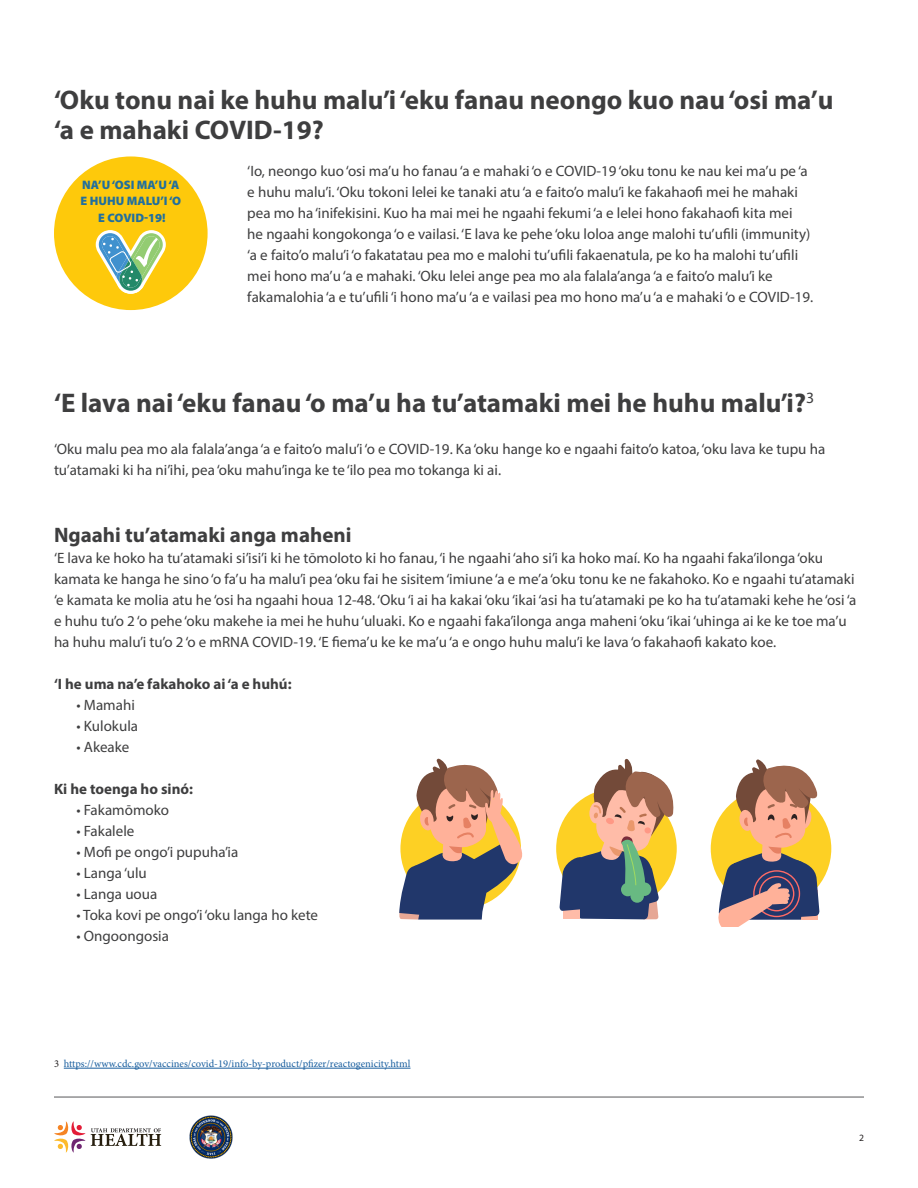
<style>
.page{position:relative;width:918px;height:1188px;background:#fff}
.page>*{position:absolute;margin:0;border:0;box-sizing:border-box;transform-origin:0 0}
.t1{font:700 27px/30px "Myriad Pro";color:#3e3e3f}
.t2{font:700 21px "Myriad Pro";color:#3e3e3f}
.t3{font:15px/21px "Myriad Pro";color:#3e3e3f}
.t4{font:700 15px "Myriad Pro";color:#3e3e3f}
.t5{font:13.5px "Myriad Arabic";color:#231f20}
.t6{font:900 12.3px/16.4px "Myriad Pro";color:#216f9e;text-align:center}
.t7{font:10.5px "Minion Pro";color:#175d9e}
.s1{color:#231f20}
</style>
<div class="page">
<img style="left:189px;top:1115px;width:44px;height:44px">
<svg style="left:54px;top:1121px;width:107px;height:32px"></svg>
<hr style="left:54px;top:1097px;width:810px;height:1px;background:#57585a">
<hr style="left:64px;top:1068px;width:347px;height:1px;background:#175d9e">
<svg style="left:399px;top:758px;width:124px;height:162px"></svg>
<div style="left:711px;top:788px;width:120px;height:121px;background:#fdd024;border-radius:50%"></div>
<svg style="left:713px;top:759px;width:107px;height:168px"></svg>
<svg style="left:559px;top:758px;width:117px;height:161px"></svg>
<div style="left:54px;top:156px;width:154px;height:154px;background:#fec90b;border-radius:50%"></div>
<svg style="left:96px;top:230px;width:70px;height:64px"></svg>
<p class="t1" style="left:54px;top:84px;width:781px">‘Oku tonu nai ke huhu malu’i ‘eku fanau neongo kuo nau ‘osi ma’u ‘a e mahaki COVID-19?</p>
<p class="t6" style="left:81px;top:176px;width:102px">NA’U ‘OSI MA’U ‘A<br>E HUHU MALU’I ‘O<br>E COVID-19!</p>
<p class="t3" style="left:247px;top:160px;width:567px">‘Io, neongo kuo ‘osi ma’u ho fanau ‘a e mahaki ‘o e COVID-19 ‘oku tonu ke nau kei ma’u pe ‘a e huhu malu’i. ‘Oku tokoni lelei ke tanaki atu ‘a e faito’o malu’i ke fakahaofi mei he mahaki pea mo ha ‘inifekisini. Kuo ha mai mei he ngaahi fekumi ‘a e lelei hono fakahaofi kita mei<br>he ngaahi kongokonga ‘o e vailasi. ‘E lava ke pehe ‘oku loloa ange malohi tu’ufili (immunity) ‘a e faito’o malu’i ‘o fakatatau pea mo e malohi tu’ufili fakaenatula, pe ko ha malohi tu’ufili mei hono ma’u ‘a e mahaki. ‘Oku lelei ange pea mo ala falala’anga ‘a e faito’o malu’i ke fakamalohia ‘a e tu’ufili ‘i hono ma’u ‘a e vailasi pea mo hono ma’u ‘a e mahaki ‘o e COVID-19.</p>
<p class="t1" style="left:54px;top:387px;width:762px">‘E lava nai ‘eku fanau ‘o ma’u ha tu’atamaki mei he huhu malu’i?<sup>3</sup></p>
<p class="t3" style="left:54px;top:438px;width:773px">‘Oku malu pea mo ala falala’anga ‘a e faito’o malu’i ‘o e COVID-19. Ka ‘oku hange ko e ngaahi faito’o katoa, ‘oku lava ke tupu ha tu’atamaki ki ha ni’ihi, pea ‘oku mahu’inga ke te ‘ilo pea mo tokanga ki ai.</p>
<p class="t2" style="left:54px;top:521px;width:299px">Ngaahi tu’atamaki anga maheni</p>
<p class="t3" style="left:54px;top:547px;width:804px">‘E lava ke hoko ha tu’atamaki si’isi’i ki he tōmoloto ki ho fanau, ‘i he ngaahi ‘aho si’i ka hoko maí. Ko ha ngaahi faka’ilonga ‘oku kamata ke hanga he sino ‘o fa’u ha malu’i pea ‘oku fai he sisitem ‘imiune ‘a e me’a ‘oku tonu ke ne fakahoko. Ko e ngaahi tu’atamaki ‘e kamata ke molia atu he ‘osi ha ngaahi houa 12-48. ‘Oku ‘i ai ha kakai ‘oku ‘ikai ‘asi ha tu’atamaki pe ko ha tu’atamaki kehe he ‘osi ‘a e huhu tu’o 2 ‘o pehe ‘oku makehe ia mei he huhu ‘uluaki. Ko e ngaahi faka’ilonga anga maheni ‘oku ‘ikai ‘uhinga ai ke ke toe ma’u ha huhu malu’i tu’o 2 ‘o e mRNA COVID-19. ‘E fiema’u ke ke ma’u ‘a e ongo huhu malu’i ke lava ‘o fakahaofi kakato koe.</p>
<p class="t4" style="left:54px;top:674px;width:239px">‘I he uma na’e fakahoko ai ‘a e huhú:</p>
<p class="t3" style="left:76px;top:694px;width:60px">• Mamahi</p>
<p class="t3" style="left:76px;top:715px;width:63px">• Kulokula</p>
<p class="t3" style="left:76px;top:736px;width:54px">• Akeake</p>
<p class="t4" style="left:54px;top:779px;width:141px">Ki he toenga ho sinó:</p>
<p class="t3" style="left:76px;top:799px;width:94px">• Fakamōmoko</p>
<p class="t3" style="left:76px;top:820px;width:59px">• Fakalele</p>
<p class="t3" style="left:76px;top:841px;width:163px">• Mofi pe ongo’i pupuha’ia</p>
<p class="t3" style="left:76px;top:862px;width:72px">• Langa ‘ulu</p>
<p class="t3" style="left:76px;top:883px;width:82px">• Langa uoua</p>
<p class="t3" style="left:76px;top:904px;width:243px">• Toka kovi pe ongo’i ‘oku langa ho kete</p>
<p class="t3" style="left:76px;top:925px;width:94px">• Ongoongosia</p>
<p class="t7" style="left:54px;top:1057px;width:358px"><span class="s1">3</span> https://www.cdc.gov/vaccines/covid-19/info-by-product/pfizer/reactogenicity.html</p>
<p class="t5" style="left:859px;top:1129px;width:6px">2</p>
</div>
